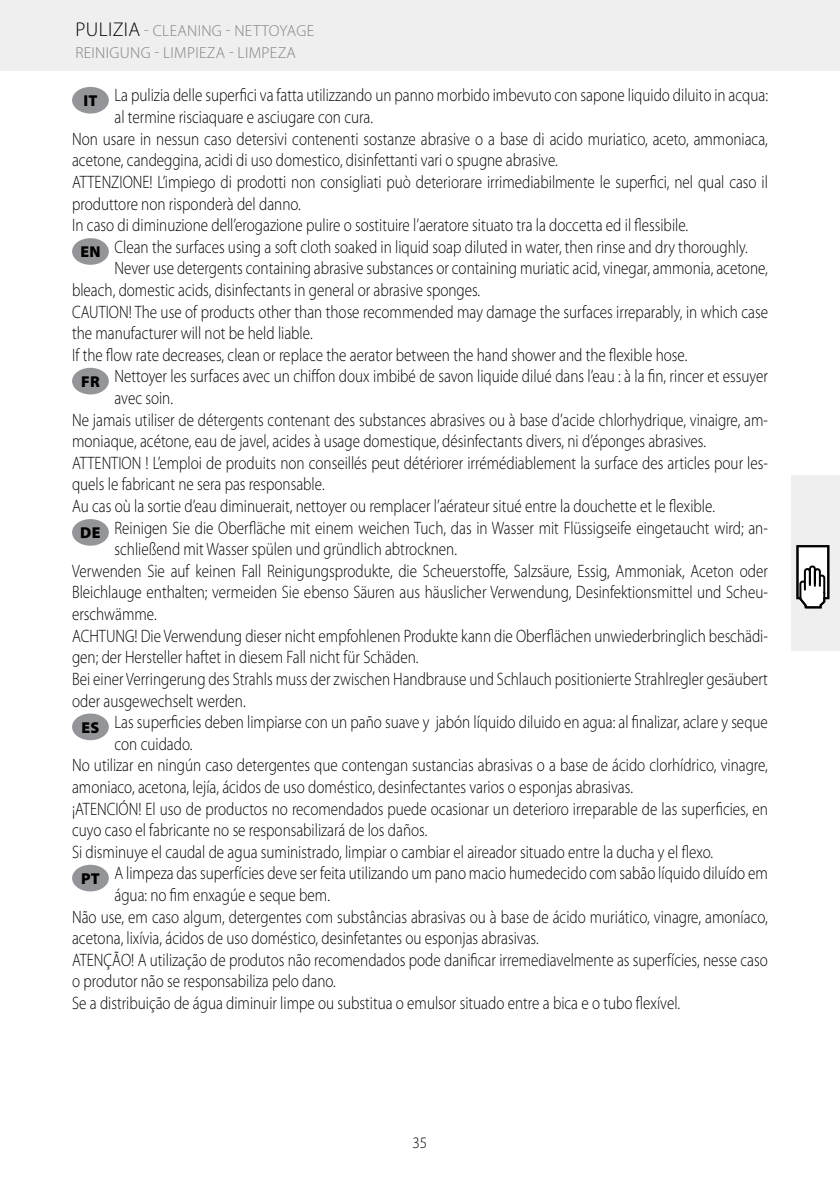
<style>
.page{position:relative;width:840px;height:1191px;background:#fff}
.page>*{position:absolute;margin:0;border:0;box-sizing:border-box;transform-origin:0 0}
.t1{font:300 18px "Myriad Pro";color:#000;scale:.84 1}
.t2{font:300 16px/22px "Myriad Pro";letter-spacing:.02em;color:#808285}
.t3{font:300 16px "Myriad Pro";color:#000;scale:.94 1}
.s1{font-size:20px;color:#000}
</style>
<div class="page">
<div style="left:790px;top:475px;width:49px;height:176px;background:#efeff0"></div>
<svg style="left:796px;top:545px;width:33px;height:64px"></svg>
<div style="left:0;top:0;width:839px;height:71px;background:#efeff0"></div>
<div style="left:72px;top:87px;width:37px;height:27px;background:#939598;border-radius:50%"></div>
<div style="left:72px;top:238px;width:37px;height:27px;background:#939598;border-radius:50%"></div>
<div style="left:72px;top:368px;width:37px;height:26px;background:#939598;border-radius:50%"></div>
<div style="left:72px;top:519px;width:37px;height:27px;background:#939598;border-radius:50%"></div>
<div style="left:72px;top:713px;width:37px;height:27px;background:#939598;border-radius:50%"></div>
<div style="left:72px;top:864px;width:37px;height:27px;background:#939598;border-radius:50%"></div>
<p class="t2" style="left:75px;top:20px;width:240px"><span class="s1">PULIZIA</span> - CLEANING - NETTOYAGE<br>REINIGUNG - LIMPIEZA - LIMPEZA</p>
<p class="t1" style="left:83px;top:86px;width:816px"><sub>IT</sub> La pulizia delle superfici va fatta utilizzando un panno morbido imbevuto con sapone liquido diluito in acqua:</p>
<p class="t1" style="left:114px;top:107px;width:309px">al termine risciaquare e asciugare con cura.</p>
<p class="t1" style="left:72px;top:129px;width:829px">Non usare in nessun caso detersivi contenenti sostanze abrasive o a base di acido muriatico, aceto, ammoniaca,</p>
<p class="t1" style="left:72px;top:150px;width:579px">acetone, candeggina, acidi di uso domestico, disinfettanti vari o spugne abrasive.</p>
<p class="t1" style="left:72px;top:172px;width:829px">ATTENZIONE! L’impiego di prodotti non consigliati può deteriorare irrimediabilmente le superfici, nel qual caso il</p>
<p class="t1" style="left:72px;top:194px;width:274px">produttore non risponderà del danno.</p>
<p class="t1" style="left:72px;top:215px;width:734px">In caso di diminuzione dell’erogazione pulire o sostituire l’aeratore situato tra la doccetta ed il flessibile.</p>
<p class="t1" style="left:80px;top:237px;width:795px"><sub>EN</sub> Clean the surfaces using a soft cloth soaked in liquid soap diluted in water, then rinse and dry thoroughly.</p>
<p class="t1" style="left:114px;top:258px;width:779px">Never use detergents containing abrasive substances or containing muriatic acid, vinegar, ammonia, acetone,</p>
<p class="t1" style="left:72px;top:280px;width:487px">bleach, domestic acids, disinfectants in general or abrasive sponges.</p>
<p class="t1" style="left:72px;top:302px;width:829px">CAUTION! The use of products other than those recommended may damage the surfaces irreparably, in which case</p>
<p class="t1" style="left:72px;top:323px;width:288px">the manufacturer will not be held liable.</p>
<p class="t1" style="left:72px;top:345px;width:733px">If the flow rate decreases, clean or replace the aerator between the hand shower and the flexible hose.</p>
<p class="t1" style="left:81px;top:366px;width:818px"><sub>FR</sub> Nettoyer les surfaces avec un chiffon doux imbibé de savon liquide dilué dans l’eau : à la fin, rincer et essuyer</p>
<p class="t1" style="left:114px;top:388px;width:71px">avec soin.</p>
<p class="t1" style="left:72px;top:410px;width:829px">Ne jamais utiliser de détergents contenant des substances abrasives ou à base d’acide chlorhydrique, vinaigre, am-</p>
<p class="t1" style="left:72px;top:431px;width:755px">moniaque, acétone, eau de javel, acides à usage domestique, désinfectants divers, ni d’éponges abrasives.</p>
<p class="t1" style="left:72px;top:453px;width:829px">ATTENTION ! L’emploi de produits non conseillés peut détériorer irrémédiablement la surface des articles pour les-</p>
<p class="t1" style="left:72px;top:474px;width:302px">quels le fabricant ne sera pas responsable.</p>
<p class="t1" style="left:72px;top:496px;width:766px">Au cas où la sortie d’eau diminuerait, nettoyer ou remplacer l’aérateur situé entre la douchette et le flexible.</p>
<p class="t1" style="left:80px;top:518px;width:819px"><sub>DE</sub> Reinigen Sie die Oberfläche mit einem weichen Tuch, das in Wasser mit Flüssigseife eingetaucht wird; an-</p>
<p class="t1" style="left:114px;top:539px;width:409px">schließend mit Wasser spülen und gründlich abtrocknen.</p>
<p class="t1" style="left:72px;top:561px;width:829px">Verwenden Sie auf keinen Fall Reinigungsprodukte, die Scheuerstoffe, Salzsäure, Essig, Ammoniak, Aceton oder</p>
<p class="t1" style="left:72px;top:582px;width:829px">Bleichlauge enthalten; vermeiden Sie ebenso Säuren aus häuslicher Verwendung, Desinfektionsmittel und Scheu-</p>
<p class="t1" style="left:72px;top:604px;width:102px">erschwämme.</p>
<p class="t1" style="left:72px;top:626px;width:829px">ACHTUNG! Die Verwendung dieser nicht empfohlenen Produkte kann die Oberflächen unwiederbringlich beschädi-</p>
<p class="t1" style="left:72px;top:647px;width:413px">gen; der Hersteller haftet in diesem Fall nicht für Schäden.</p>
<p class="t1" style="left:72px;top:669px;width:829px">Bei einer Verringerung des Strahls muss der zwischen Handbrause und Schlauch positionierte Strahlregler gesäubert</p>
<p class="t1" style="left:72px;top:690px;width:208px">oder ausgewechselt werden.</p>
<p class="t1" style="left:81px;top:712px;width:818px"><sub>ES</sub> Las superficies deben limpiarse con un paño suave y jabón líquido diluido en agua: al finalizar, aclare y seque</p>
<p class="t1" style="left:114px;top:734px;width:94px">con cuidado.</p>
<p class="t1" style="left:72px;top:755px;width:829px">No utilizar en ningún caso detergentes que contengan sustancias abrasivas o a base de ácido clorhídrico, vinagre,</p>
<p class="t1" style="left:72px;top:777px;width:668px">amoniaco, acetona, lejía, ácidos de uso doméstico, desinfectantes varios o esponjas abrasivas.</p>
<p class="t1" style="left:72px;top:798px;width:829px">¡ATENCIÓN! El uso de productos no recomendados puede ocasionar un deterioro irreparable de las superficies, en</p>
<p class="t1" style="left:72px;top:820px;width:424px">cuyo caso el fabricante no se responsabilizará de los daños.</p>
<p class="t1" style="left:72px;top:842px;width:764px">Si disminuye el caudal de agua suministrado, limpiar o cambiar el aireador situado entre la ducha y el flexo.</p>
<p class="t1" style="left:81px;top:863px;width:818px"><sub>PT</sub> A limpeza das superfícies deve ser feita utilizando um pano macio humedecido com sabão líquido diluído em</p>
<p class="t1" style="left:114px;top:885px;width:258px">água: no fim enxagúe e seque bem.</p>
<p class="t1" style="left:72px;top:906px;width:829px">Não use, em caso algum, detergentes com substâncias abrasivas ou à base de ácido muriático, vinagre, amoníaco,</p>
<p class="t1" style="left:72px;top:928px;width:556px">acetona, lixívia, ácidos de uso doméstico, desinfetantes ou esponjas abrasivas.</p>
<p class="t1" style="left:72px;top:950px;width:829px">ATENÇÃO! A utilização de produtos não recomendados pode danificar irremediavelmente as superfícies, nesse caso</p>
<p class="t1" style="left:72px;top:971px;width:315px">o produtor não se responsabiliza pelo dano.</p>
<p class="t1" style="left:72px;top:993px;width:724px">Se a distribuição de água diminuir limpe ou substitua o emulsor situado entre a bica e o tubo flexível.</p>
<p class="t3" style="left:412px;top:1133px;width:17px">35</p>
</div>
